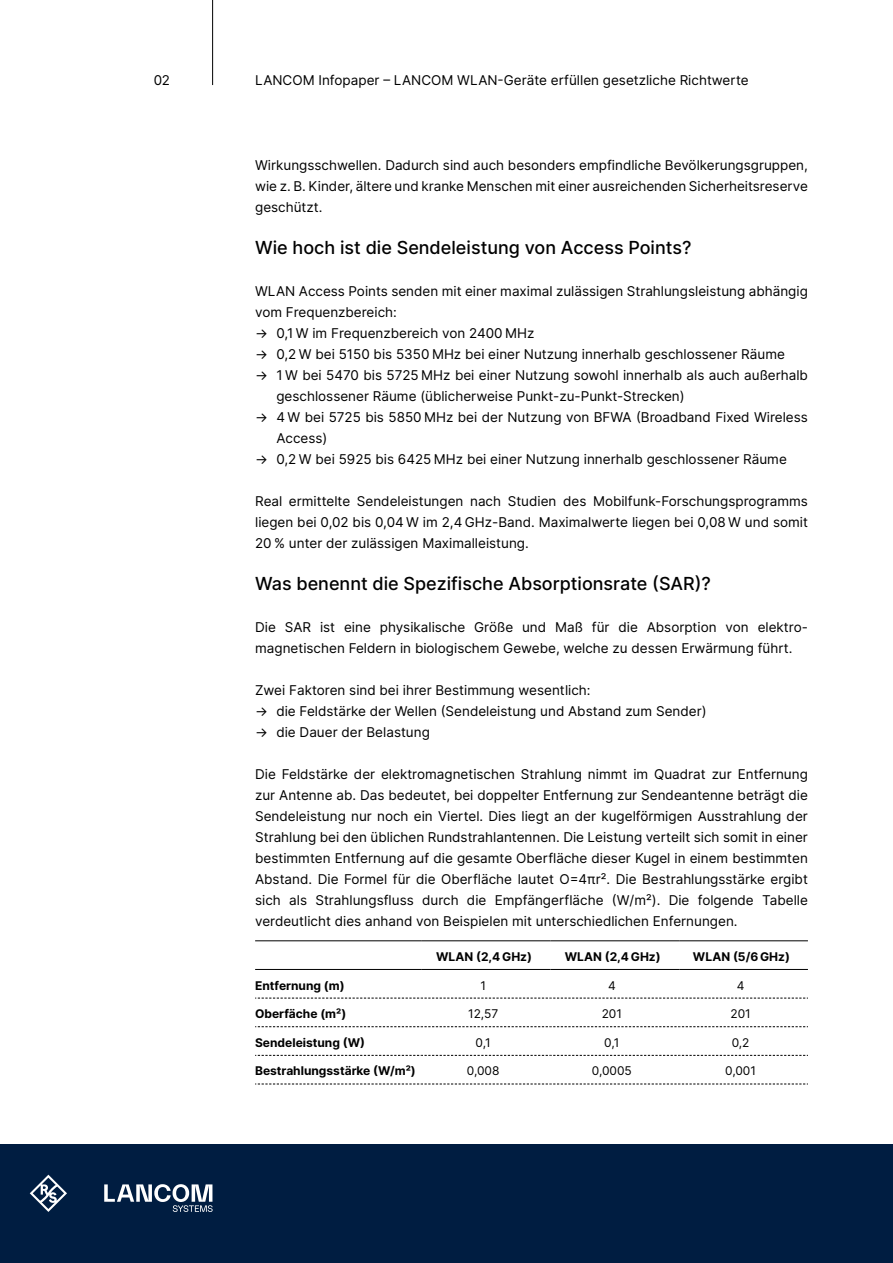
<style>
.page{position:relative;width:893px;height:1263px;background:#fff}
.page>*{position:absolute;margin:0;border:0;box-sizing:border-box;transform-origin:0 0}
.t1{font:500 18px "Inter";color:#000}
.t2{font:13.5px/21px "Inter";color:#000}
.t3{font:700 12px "Inter";color:#000}
.t4{font:12px "Inter";color:#000}
</style>
<div class="page">
<hr style="left:212px;top:0;width:1px;height:85px;background:#000">
<div style="left:0;top:1144px;width:893px;height:119px;background:#001d41"></div>
<svg style="left:30px;top:1175px;width:37px;height:37px"></svg>
<svg style="left:104px;top:1184px;width:109px;height:28px"></svg>
<hr style="left:255px;top:940px;width:167px;height:1px;background:#000">
<hr style="left:422px;top:940px;width:128px;height:1px;background:#000">
<hr style="left:550px;top:940px;width:129px;height:1px;background:#000">
<hr style="left:679px;top:940px;width:129px;height:1px;background:#000">
<hr style="left:255px;top:969px;width:167px;height:1px;background:#000">
<hr style="left:422px;top:969px;width:128px;height:1px;background:#000">
<hr style="left:550px;top:969px;width:129px;height:1px;background:#000">
<hr style="left:679px;top:969px;width:129px;height:1px;background:#000">
<svg style="left:255px;top:998px;width:553px;height:1px"></svg>
<svg style="left:255px;top:1026px;width:553px;height:1px"></svg>
<svg style="left:255px;top:1055px;width:553px;height:1px"></svg>
<svg style="left:255px;top:1083px;width:553px;height:1px"></svg>
<p class="t2" style="left:154px;top:69px;width:18px">02</p>
<p class="t2" style="left:255px;top:69px;width:495px">LANCOM Infopaper – LANCOM WLAN-Geräte erfüllen gesetzliche Richtwerte</p>
<p class="t2" style="left:255px;top:154px;width:554px;text-align:justify">Wirkungsschwellen. Dadurch sind auch besonders empfindliche Bevölkerungsgruppen, wie z. B. Kinder, ältere und kranke Menschen mit einer ausreichenden Sicherheitsreserve geschützt.</p>
<h1 class="t1" style="left:255px;top:234px;width:438px">Wie hoch ist die Sendeleistung von Access Points?</h1>
<p class="t2" style="left:255px;top:280px;width:554px">WLAN Access Points senden mit einer maximal zulässigen Strahlungsleistung abhängig vom Frequenzbereich:</p>
<p class="t2" style="left:255px;top:322px;width:281px">→ 0,1 W im Frequenzbereich von 2400 MHz</p>
<p class="t2" style="left:255px;top:343px;width:531px">→ 0,2 W bei 5150 bis 5350 MHz bei einer Nutzung innerhalb geschlossener Räume</p>
<p class="t2" style="left:276px;top:364px;width:533px;text-indent:-21px">→ 1 W bei 5470 bis 5725 MHz bei einer Nutzung sowohl innerhalb als auch außerhalb geschlossener Räume (üblicherweise Punkt-zu-Punkt-Strecken)</p>
<p class="t2" style="left:276px;top:406px;width:533px;text-indent:-21px">→ 4 W bei 5725 bis 5850 MHz bei der Nutzung von BFWA (Broadband Fixed Wireless<br>Access)</p>
<p class="t2" style="left:255px;top:448px;width:533px">→ 0,2 W bei 5925 bis 6425 MHz bei einer Nutzung innerhalb geschlossener Räume</p>
<p class="t2" style="left:255px;top:490px;width:554px;text-align:justify">Real ermittelte Sendeleistungen nach Studien des Mobilfunk-Forschungsprogramms liegen bei 0,02 bis 0,04 W im 2,4 GHz-Band. Maximalwerte liegen bei 0,08 W und somit 20 % unter der zulässigen Maximalleistung.</p>
<h1 class="t1" style="left:255px;top:570px;width:457px">Was benennt die Spezifische Absorptionsrate (SAR)?</h1>
<p class="t2" style="left:255px;top:616px;width:552px">Die SAR ist eine physikalische Größe und Maß für die Absorption von elektro&shy;magnetischen Feldern in biologischem Gewebe, welche zu dessen Erwärmung führt.</p>
<p class="t2" style="left:255px;top:679px;width:337px">Zwei Faktoren sind bei ihrer Bestimmung wesentlich:</p>
<p class="t2" style="left:255px;top:700px;width:453px">→ die Feldstärke der Wellen (Sendeleistung und Abstand zum Sender)</p>
<p class="t2" style="left:255px;top:721px;width:176px">→ die Dauer der Belastung</p>
<p class="t2" style="left:255px;top:763px;width:554px;text-align:justify">Die Feldstärke der elektromagnetischen Strahlung nimmt im Quadrat zur Entfernung zur Antenne ab. Das bedeutet, bei doppelter Entfernung zur Sendeantenne beträgt die Sendeleistung nur noch ein Viertel. Dies liegt an der kugelförmigen Ausstrahlung der Strahlung bei den üblichen Rundstrahlantennen. Die Leistung verteilt sich somit in einer bestimmten Entfernung auf die gesamte Oberfläche dieser Kugel in einem bestimmten Abstand. Die Formel für die Oberfläche lautet O=4πr². Die Bestrahlungsstärke ergibt sich als Strahlungsfluss durch die Empfängerfläche (W/m²). Die folgende Tabelle verdeutlicht dies anhand von Beispielen mit unterschiedlichen Enfernungen.</p>
<p class="t3" style="left:436px;top:947px;width:97px">WLAN (2,4 GHz)</p>
<p class="t3" style="left:565px;top:947px;width:97px">WLAN (2,4 GHz)</p>
<p class="t3" style="left:693px;top:947px;width:98px">WLAN (5/6 GHz)</p>
<p class="t3" style="left:255px;top:976px;width:91px">Entfernung (m)</p>
<p class="t4" style="left:480px;top:976px;width:7px">1</p>
<p class="t4" style="left:608px;top:976px;width:9px">4</p>
<p class="t4" style="left:737px;top:976px;width:9px">4</p>
<p class="t3" style="left:255px;top:1005px;width:93px">Oberfäche (m²)</p>
<p class="t4" style="left:468px;top:1005px;width:32px">12,57</p>
<p class="t4" style="left:602px;top:1005px;width:22px">201</p>
<p class="t4" style="left:730px;top:1005px;width:22px">201</p>
<p class="t3" style="left:255px;top:1033px;width:111px">Sendeleistung (W)</p>
<p class="t4" style="left:476px;top:1034px;width:17px">0,1</p>
<p class="t4" style="left:604px;top:1034px;width:17px">0,1</p>
<p class="t4" style="left:732px;top:1034px;width:19px">0,2</p>
<p class="t3" style="left:255px;top:1062px;width:162px">Bestrahlungsstärke (W/m²)</p>
<p class="t4" style="left:467px;top:1062px;width:34px">0,008</p>
<p class="t4" style="left:592px;top:1062px;width:42px">0,0005</p>
<p class="t4" style="left:725px;top:1062px;width:32px">0,001</p>
</div>
